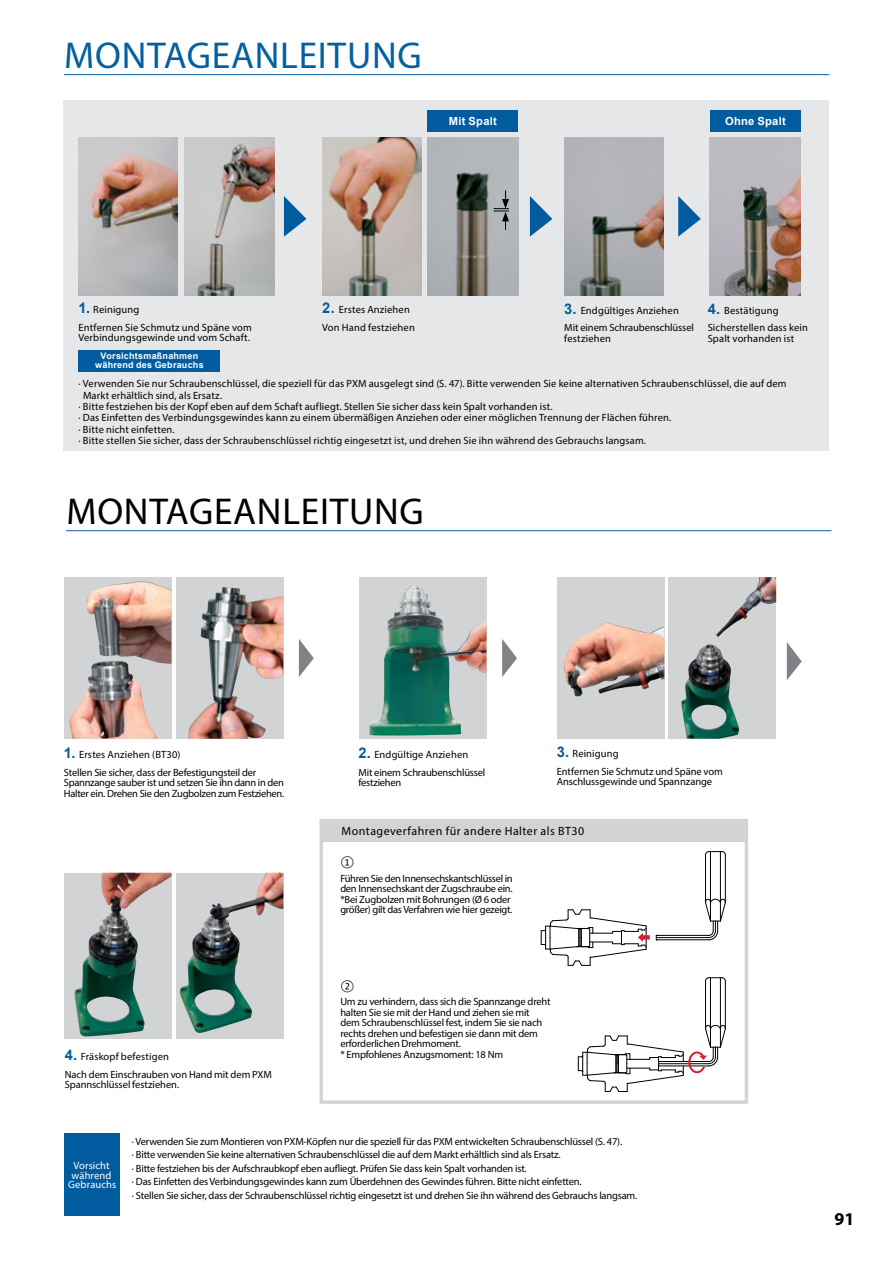
<style>
.page{position:relative;width:893px;height:1263px;background:#fff}
.page>*{position:absolute;margin:0;border:0;box-sizing:border-box;transform-origin:0 0}
.t1{font:37.5px "Myriad Pro";letter-spacing:.02em;color:#000}
.t2{font:37.5px "Myriad Pro";letter-spacing:.02em;color:#0060a2}
.t3{font:700 18px "Myriad Pro";color:#000}
.t4{font:12px "Myriad Pro";letter-spacing:.04em;color:#000}
.t5{font:700 11.1px "Arial";letter-spacing:.02em;color:#fff}
.t6{font:10.5px/10.5px "Myriad Pro";letter-spacing:-.02em;color:#000}
.t7{font:10.5px/17.7px "Myriad Pro";letter-spacing:.015em;color:#000}
.t8{font:10.5px/17.7px "Myriad Pro";letter-spacing:.01em;color:#000}
.t9{font:10.5px/9.4px "Myriad Pro";letter-spacing:.01em;color:#fff}
.t10{font:10.5px "Calibri";color:#000}
.t11{font:700 9px/9px "Arial";letter-spacing:.025em;color:#fff;text-align:center}
.s1{font-family:"Arial";font-weight:700;font-size:14.7px;color:#005c9f}
</style>
<div class="page">
<hr style="left:66px;top:530px;width:765px;height:1px;background:#0a5eab">
<hr style="left:64px;top:74px;width:765px;height:1px;background:#0a5eab">
<div style="left:64px;top:577px;width:108px;height:162px;background:#d1d3d4"></div>
<img style="left:69px;top:581px;width:103px;height:158px">
<div style="left:176px;top:577px;width:107px;height:162px;background:#d1d3d4"></div>
<img style="left:188px;top:587px;width:95px;height:152px">
<svg style="left:502px;top:639px;width:15px;height:38px"></svg>
<svg style="left:787px;top:642px;width:15px;height:38px"></svg>
<svg style="left:299px;top:639px;width:15px;height:38px"></svg>
<div style="left:359px;top:577px;width:128px;height:162px;background:#d1d3d4"></div>
<img style="left:369px;top:586px;width:118px;height:149px">
<div style="left:557px;top:577px;width:107px;height:162px;background:#d1d3d4"></div>
<img style="left:564px;top:622px;width:100px;height:75px">
<div style="left:669px;top:577px;width:107px;height:162px;background:#d1d3d4"></div>
<img style="left:681px;top:577px;width:95px;height:162px">
<div style="left:64px;top:873px;width:108px;height:165px;background:#d1d3d4"></div>
<img style="left:74px;top:873px;width:98px;height:163px">
<svg style="left:176px;top:873px;width:107px;height:165px;fill:#d1d3d4"></svg>
<img style="left:180px;top:873px;width:86px;height:160px">
<div style="left:319px;top:819px;width:429px;height:285px;border:3px solid #d1d3d4"></div>
<hr style="left:656px;top:939px;width:53px;height:1px;background:#000">
<hr style="left:656px;top:935px;width:53px;height:1px;background:#000">
<hr style="left:656px;top:937px;width:53px;height:1px;background:#000">
<hr style="left:705px;top:855px;width:1px;height:47px;background:#000">
<hr style="left:725px;top:855px;width:1px;height:47px;background:#000">
<hr style="left:710px;top:851px;width:1px;height:70px;background:#000">
<hr style="left:720px;top:851px;width:1px;height:70px;background:#000">
<svg style="left:705px;top:851px;width:21px;height:4px"></svg>
<svg style="left:705px;top:898px;width:21px;height:42px"></svg>
<svg style="left:541px;top:909px;width:109px;height:57px"></svg>
<hr style="left:705px;top:981px;width:1px;height:48px;background:#000">
<hr style="left:710px;top:978px;width:1px;height:69px;background:#000">
<hr style="left:725px;top:981px;width:1px;height:48px;background:#000">
<hr style="left:720px;top:978px;width:1px;height:69px;background:#000">
<svg style="left:705px;top:977px;width:21px;height:4px"></svg>
<svg style="left:578px;top:1025px;width:148px;height:67px"></svg>
<div style="left:321px;top:820px;width:425px;height:22px;background:#d1d3d4"></div>
<div style="left:64px;top:1133px;width:55px;height:83px;background:#005c9f"></div>
<div style="left:63px;top:101px;width:765px;height:350px;background:#e6e7e8"></div>
<img style="left:79px;top:137px;width:99px;height:158px">
<img style="left:184px;top:137px;width:90px;height:158px">
<img style="left:322px;top:137px;width:100px;height:158px">
<img style="left:428px;top:137px;width:90px;height:158px">
<img style="left:564px;top:137px;width:100px;height:158px">
<img style="left:710px;top:137px;width:91px;height:158px">
<svg style="left:678px;top:196px;width:23px;height:41px"></svg>
<svg style="left:530px;top:196px;width:22px;height:41px"></svg>
<svg style="left:284px;top:196px;width:22px;height:41px"></svg>
<div style="left:428px;top:111px;width:90px;height:21px;background:#005c9f"></div>
<div style="left:710px;top:111px;width:91px;height:21px;background:#005c9f"></div>
<div style="left:79px;top:350px;width:141px;height:21px;background:#005c9f"></div>
<svg style="left:494px;top:190px;width:15px;height:40px"></svg>
<h1 class="t2" style="left:64px;top:33px;width:359px">MONTAGEANLEITUNG</h1>
<p class="t5" style="left:449px;top:113px;width:49px">Mit Spalt</p>
<p class="t5" style="left:725px;top:113px;width:62px">Ohne Spalt</p>
<p class="t7" style="left:79px;top:301px;width:175px"><span class="s1">1.</span> Reinigung<br>Entfernen Sie Schmutz und Späne vom</p>
<p class="t7" style="left:79px;top:329px;width:173px">Verbindungsgewinde und vom Schaft.</p>
<p class="t7" style="left:79px;top:375px;width:710px">· Verwenden Sie nur Schraubenschlüssel, die speziell für das PXM ausgelegt sind (S. 47). Bitte verwenden Sie keine alternativen Schraubenschlüssel, die auf dem</p>
<p class="t8" style="left:83px;top:386px;width:141px">Markt erhältlich sind, als Ersatz.</p>
<p class="t7" style="left:79px;top:397px;width:476px">· Bitte festziehen bis der Kopf eben auf dem Schaft aufliegt. Stellen Sie sicher dass kein Spalt vorhanden ist.</p>
<p class="t7" style="left:79px;top:409px;width:594px">· Das Einfetten des Verbindungsgewindes kann zu einem übermäßigen Anziehen oder einer möglichen Trennung der Flächen führen.</p>
<p class="t8" style="left:79px;top:420px;width:98px">· Bitte nicht einfetten.</p>
<p class="t8" style="left:79px;top:431px;width:569px">· Bitte stellen Sie sicher, dass der Schraubenschlüssel richtig eingesetzt ist, und drehen Sie ihn während des Gebrauchs langsam.</p>
<p class="t7" style="left:322px;top:301px;width:94px"><span class="s1">2.</span> Erstes Anziehen<br>Von Hand festziehen</p>
<p class="t6" style="left:564px;top:301px;width:131px;line-height:17.7px"><span class="s1">3.</span> Endgültiges Anziehen<br>Mit einem Schraubenschlüssel</p>
<p class="t7" style="left:564px;top:329px;width:48px">festziehen</p>
<p class="t8" style="left:708px;top:301px;width:102px"><span class="s1">4.</span> Bestätigung<br>Sicherstellen dass kein</p>
<p class="t7" style="left:708px;top:329px;width:88px">Spalt vorhanden ist</p>
<p class="t11" style="left:95px;top:352px;width:110px">Vorsichtsmaßnahmen während des Gebrauchs</p>
<h1 class="t1" style="left:66px;top:489px;width:359px">MONTAGEANLEITUNG</h1>
<p class="t6" style="left:64px;top:745px;width:194px;line-height:17.7px"><span class="s1">1.</span> Erstes Anziehen (BT30)<br>Stellen Sie sicher, dass der Befestigungsteil der</p>
<p class="t6" style="left:64px;top:777px;width:222px">Spannzange sauber ist und setzen Sie ihn dann in den<br>Halter ein. Drehen Sie den Zugbolzen zum Festziehen.</p>
<p class="t6" style="left:65px;top:1047px;width:209px;line-height:17.7px"><span class="s1">4.</span> Fräskopf befestigen<br>Nach dem Einschrauben von Hand mit dem PXM</p>
<p class="t6" style="left:65px;top:1079px;width:116px">Spannschlüssel festziehen.</p>
<p class="t6" style="left:358px;top:745px;width:128px;line-height:17.7px"><span class="s1">2.</span> Endgültige Anziehen<br>Mit einem Schraubenschlüssel</p>
<p class="t6" style="left:358px;top:777px;width:45px">festziehen</p>
<p class="t6" style="left:557px;top:744px;width:168px;line-height:17.7px"><span class="s1">3.</span> Reinigung<br>Entfernen Sie Schmutz und Späne vom</p>
<p class="t6" style="left:557px;top:776px;width:157px">Anschlussgewinde und Spannzange</p>
<p class="t4" style="left:342px;top:823px;width:244px">Montageverfahren für andere Halter als BT30</p>
<p class="t10" style="left:340px;top:856px;width:15px">①</p>
<p class="t6" style="left:340px;top:873px;width:174px">Führen Sie den Innensechskantschlüssel in den Innensechskant der Zugschraube ein. *Bei Zugbolzen mit Bohrungen (Ø 6 oder größer) gilt das Verfahren wie hier gezeigt.</p>
<p class="t10" style="left:340px;top:979px;width:15px">②</p>
<p class="t6" style="left:340px;top:996px;width:212px">Um zu verhindern, dass sich die Spannzange dreht halten Sie sie mit der Hand und ziehen sie mit dem Schraubenschlüssel fest, indem Sie sie nach rechts drehen und befestigen sie dann mit dem erforderlichen Drehmoment.<br>* Empfohlenes Anzugsmoment: 18 Nm</p>
<p class="t9" style="left:72px;top:1161px;width:41px">Vorsicht während</p>
<p class="t9" style="left:68px;top:1180px;width:50px">Gebrauchs</p>
<p class="t6" style="left:132px;top:1134px;width:507px;line-height:13.5px">· Verwenden Sie zum Montieren von PXM-Köpfen nur die speziell für das PXM entwickelten Schraubenschlüssel (S. 47).<br>· Bitte verwenden Sie keine alternativen Schraubenschlüssel die auf dem Markt erhältlich sind als Ersatz.<br>· Bitte festziehen bis der Aufschraubkopf eben aufliegt. Prüfen Sie dass kein Spalt vorhanden ist.<br>· Das Einfetten des Verbindungsgewindes kann zum Überdehnen des Gewindes führen. Bitte nicht einfetten.<br>· Stellen Sie sicher, dass der Schraubenschlüssel richtig eingesetzt ist und drehen Sie ihn während des Gebrauchs langsam.</p>
<h2 class="t3" style="left:834px;top:1207px;width:21px">91</h2>
</div>
